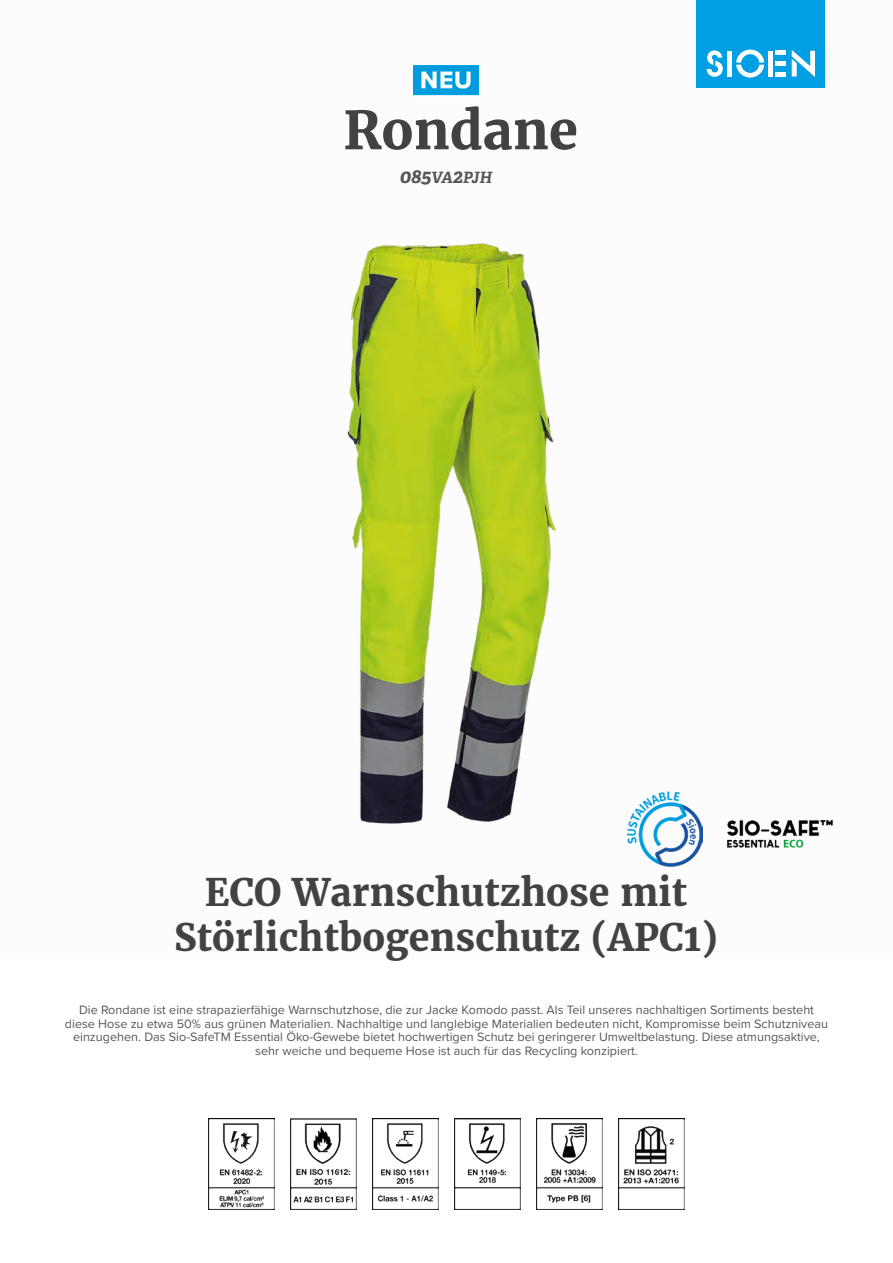
<style>
.page{position:relative;width:893px;height:1263px;background:#fff}
.page>*{position:absolute;margin:0;border:0;box-sizing:border-box;transform-origin:0 0}
.t1{font:700 52.5px "Merriweather";color:#424243}
.t2{font:700 37.5px/45px "Merriweather";color:#424243;text-align:center}
.t3{font:italic 700 15.6px "Adelle";color:#575756}
.t4{font:12.6px/13.6px "Proxima Nova";color:#575756;text-align:center}
.s1{font-size:19.5px}
</style>
<div class="page">
<div style="left:697px;top:0;width:128px;height:88px;background:#009fe3"></div>
<svg style="left:707px;top:50px;width:16px;height:27px"></svg>
<svg style="left:736px;top:50px;width:28px;height:28px"></svg>
<div style="left:727px;top:51px;width:5px;height:26px;background:#fff"></div>
<div style="left:768px;top:51px;width:5px;height:26px;background:#fff"></div>
<div style="left:775px;top:72px;width:11px;height:5px;background:#fff"></div>
<div style="left:775px;top:61px;width:11px;height:5px;background:#fff"></div>
<hr style="left:775px;top:51px;width:11px;height:4px;background:#fff">
<svg style="left:792px;top:50px;width:23px;height:27px"></svg>
<img style="left:727px;top:819px;width:106px;height:29px">
<img style="left:688px;top:807px;width:15px;height:55px">
<img style="left:208px;top:1118px;width:66px;height:92px">
<img style="left:290px;top:1118px;width:66px;height:92px">
<img style="left:372px;top:1118px;width:66px;height:92px">
<img style="left:454px;top:1118px;width:67px;height:92px">
<img style="left:536px;top:1118px;width:67px;height:92px">
<img style="left:618px;top:1118px;width:67px;height:92px">
<img style="left:347px;top:243px;width:341px;height:624px">
<img style="left:413px;top:65px;width:65px;height:31px">
<h1 class="t1" style="left:343px;top:95px;width:236px">Rondane</h1>
<p class="t3" style="left:400px;top:168px;width:93px"><span class="s1">085</span>VA<span class="s1">2</span>PJH</p>
<h2 class="t2" style="left:174px;top:869px;width:545px">ECO Warnschutzhose mit<br>Störlichtbogenschutz (APC1)</h2>
<p class="t4" style="left:65px;top:1002px;width:765px">Die Rondane ist eine strapazierfähige Warnschutzhose, die zur Jacke Komodo passt. Als Teil unseres nachhaltigen Sortiments besteht diese Hose zu etwa 50% aus grünen Materialien. Nachhaltige und langlebige Materialien bedeuten nicht, Kompromisse beim Schutzniveau einzugehen. Das Sio-SafeTM Essential Öko-Gewebe bietet hochwertigen Schutz bei geringerer Umweltbelastung. Diese atmungsaktive, sehr weiche und bequeme Hose ist auch für das Recycling konzipiert.</p>
</div>
